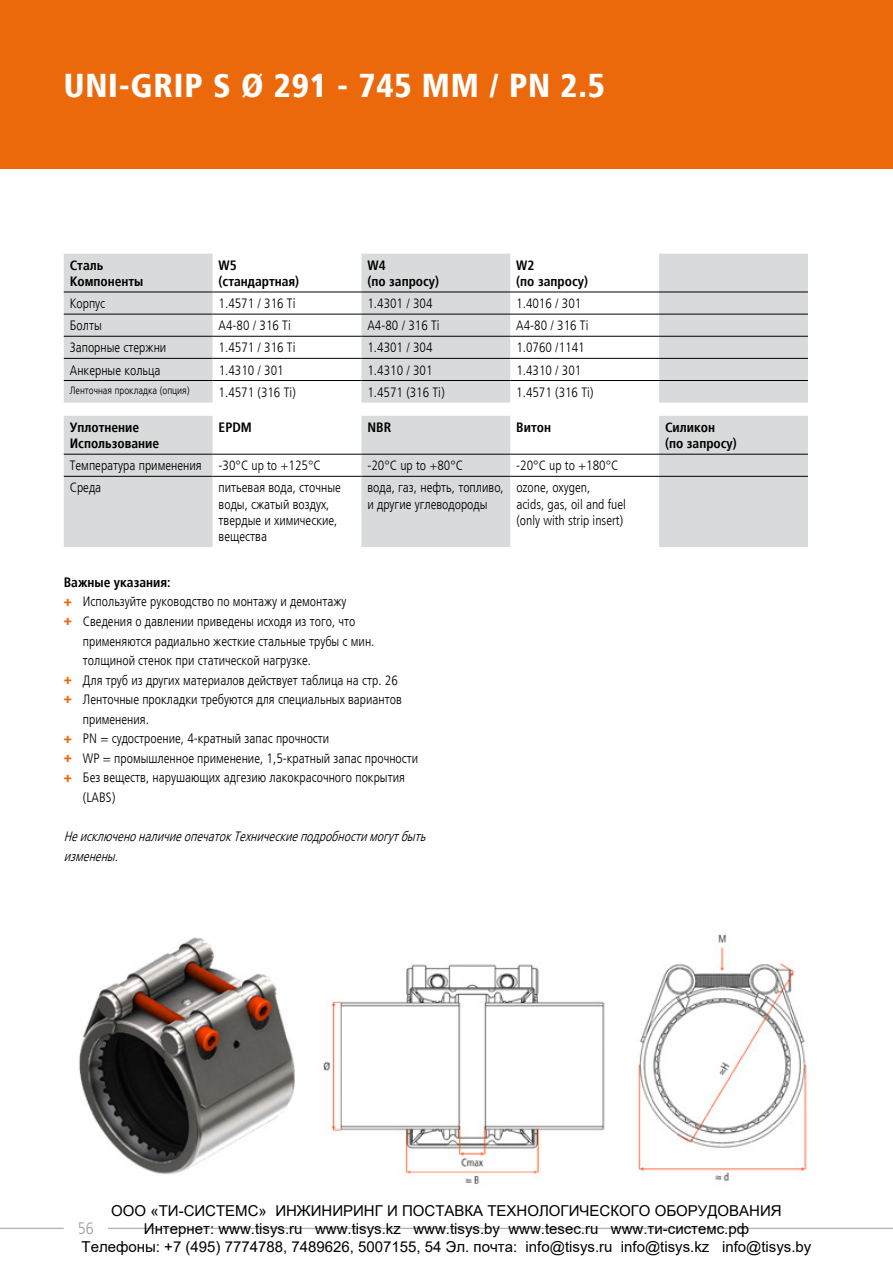
<style>
.page{position:relative;width:893px;height:1263px;background:#fff}
.page>*{position:absolute;margin:0;border:0;box-sizing:border-box;transform-origin:0 0}
.t1{font:900 condensed 33px "Frutiger LTCYR";letter-spacing:.025em;color:#fff}
.t2{font:300 condensed 16.5px "Frutiger LTCYR";color:#9c9e9f}
.t3{font:15px/18px "Arial";color:#000;text-align:center}
.t4{font:300 condensed 13.5px/16.2px "Frutiger LTCYR";color:#000}
.t5{font:700 condensed 13.5px/16.2px "Frutiger LTCYR";color:#000}
.t6{font:italic 300 condensed 13.5px/19.5px "Frutiger LTCYR";color:#000}
.t7{font:300 condensed 10.5px "Frutiger LTCYR";color:#000}
.s1{font-family:"Frutiger"}
.s2{font-weight:900;color:#eb690b}
</style>
<div class="page">
<hr style="left:0;top:1228px;width:893px;height:1px;background:#9c9e9f">
<div style="left:0;top:0;width:893px;height:169px;background:#eb690b"></div>
<div style="left:64px;top:1206px;width:44px;height:44px;background:#fff;border-radius:50%"></div>
<svg style="left:64px;top:254px;width:744px;height:149px;fill:#d9dadb"></svg>
<hr style="left:64px;top:292px;width:149px;height:1px;background:#000">
<hr style="left:213px;top:292px;width:148px;height:1px;background:#000">
<hr style="left:361px;top:292px;width:149px;height:1px;background:#000">
<hr style="left:510px;top:292px;width:149px;height:1px;background:#000">
<hr style="left:659px;top:292px;width:149px;height:1px;background:#000">
<hr style="left:64px;top:314px;width:149px;height:1px;background:#000">
<hr style="left:213px;top:314px;width:148px;height:1px;background:#000">
<hr style="left:361px;top:314px;width:149px;height:1px;background:#000">
<hr style="left:510px;top:314px;width:149px;height:1px;background:#000">
<hr style="left:659px;top:314px;width:149px;height:1px;background:#000">
<hr style="left:64px;top:336px;width:149px;height:1px;background:#000">
<hr style="left:213px;top:336px;width:148px;height:1px;background:#000">
<hr style="left:361px;top:336px;width:149px;height:1px;background:#000">
<hr style="left:510px;top:336px;width:149px;height:1px;background:#000">
<hr style="left:659px;top:336px;width:149px;height:1px;background:#000">
<hr style="left:64px;top:358px;width:149px;height:1px;background:#000">
<hr style="left:213px;top:358px;width:148px;height:1px;background:#000">
<hr style="left:361px;top:358px;width:149px;height:1px;background:#000">
<hr style="left:510px;top:358px;width:149px;height:1px;background:#000">
<hr style="left:659px;top:358px;width:149px;height:1px;background:#000">
<hr style="left:64px;top:380px;width:149px;height:1px;background:#000">
<hr style="left:213px;top:380px;width:148px;height:1px;background:#000">
<hr style="left:361px;top:380px;width:149px;height:1px;background:#000">
<hr style="left:510px;top:380px;width:149px;height:1px;background:#000">
<hr style="left:659px;top:380px;width:149px;height:1px;background:#000">
<svg style="left:64px;top:416px;width:744px;height:131px;fill:#d9dadb"></svg>
<hr style="left:64px;top:454px;width:149px;height:1px;background:#000">
<hr style="left:213px;top:454px;width:148px;height:1px;background:#000">
<hr style="left:361px;top:454px;width:149px;height:1px;background:#000">
<hr style="left:510px;top:454px;width:149px;height:1px;background:#000">
<hr style="left:659px;top:454px;width:149px;height:1px;background:#000">
<hr style="left:64px;top:476px;width:149px;height:1px;background:#000">
<hr style="left:213px;top:476px;width:148px;height:1px;background:#000">
<hr style="left:361px;top:476px;width:149px;height:1px;background:#000">
<hr style="left:510px;top:476px;width:149px;height:1px;background:#000">
<hr style="left:659px;top:476px;width:149px;height:1px;background:#000">
<img style="left:79px;top:937px;width:216px;height:238px">
<img style="left:323px;top:934px;width:484px;height:250px">
<h1 class="t1" style="left:64px;top:67px;width:107px">UNI-GRIP</h1>
<h1 class="t1" style="left:213px;top:67px;width:393px">S <span class="s1">Ø</span> 291 - 745 MM / PN 2.5</h1>
<p class="t5" style="left:70px;top:257px;width:75px">Сталь<br>Компоненты</p>
<p class="t5" style="left:219px;top:257px;width:82px">W5 (стандартная)</p>
<p class="t5" style="left:367px;top:257px;width:73px">W4<br>(по запросу)</p>
<p class="t5" style="left:516px;top:257px;width:73px">W2<br>(по запросу)</p>
<p class="t4" style="left:70px;top:296px;width:37px">Корпус</p>
<p class="t4" style="left:219px;top:296px;width:78px">1.4571 / 316 Ti</p>
<p class="t4" style="left:367px;top:296px;width:67px">1.4301 / 304</p>
<p class="t4" style="left:516px;top:296px;width:67px">1.4016 / 301</p>
<p class="t4" style="left:70px;top:318px;width:34px">Болты</p>
<p class="t4" style="left:219px;top:318px;width:74px">A4-80 / 316 Ti</p>
<p class="t4" style="left:367px;top:318px;width:74px">A4-80 / 316 Ti</p>
<p class="t4" style="left:516px;top:318px;width:74px">A4-80 / 316 Ti</p>
<p class="t4" style="left:70px;top:340px;width:98px">Запорные стержни</p>
<p class="t4" style="left:219px;top:340px;width:78px">1.4571 / 316 Ti</p>
<p class="t4" style="left:367px;top:340px;width:67px">1.4301 / 304</p>
<p class="t4" style="left:516px;top:340px;width:70px">1.0760 /1141</p>
<p class="t4" style="left:70px;top:362px;width:92px">Анкерные кольца</p>
<p class="t4" style="left:219px;top:362px;width:67px">1.4310 / 301</p>
<p class="t4" style="left:367px;top:362px;width:67px">1.4310 / 301</p>
<p class="t4" style="left:516px;top:362px;width:67px">1.4310 / 301</p>
<p class="t7" style="left:70px;top:385px;width:121px">Ленточная прокладка (опция)</p>
<p class="t4" style="left:219px;top:384px;width:79px">1.4571 (316 Ti)</p>
<p class="t4" style="left:367px;top:384px;width:79px">1.4571 (316 Ti)</p>
<p class="t4" style="left:516px;top:384px;width:79px">1.4571 (316 Ti)</p>
<p class="t5" style="left:70px;top:420px;width:91px">Уплотнение<br>Использование</p>
<p class="t5" style="left:219px;top:420px;width:35px">EPDM</p>
<p class="t5" style="left:367px;top:420px;width:25px">NBR</p>
<p class="t5" style="left:516px;top:420px;width:36px">Витон</p>
<p class="t5" style="left:665px;top:420px;width:73px">Силикон<br>(по запросу)</p>
<p class="t4" style="left:70px;top:458px;width:133px">Температура применения</p>
<p class="t4" style="left:219px;top:458px;width:104px">-30°C up to +125°C</p>
<p class="t4" style="left:367px;top:458px;width:97px">-20°C up to +80°C</p>
<p class="t4" style="left:516px;top:458px;width:104px">-20°C up to +180°C</p>
<p class="t4" style="left:70px;top:480px;width:33px">Среда</p>
<p class="t4" style="left:219px;top:480px;width:124px">питьевая вода, сточные воды, сжатый воздух, твердые и химические, вещества</p>
<p class="t4" style="left:367px;top:480px;width:138px">вода, газ, нефть, топливо, и другие углеводороды</p>
<p class="t4" style="left:516px;top:480px;width:111px">ozone, oxygen,<br>acids, gas, oil and fuel (only with strip insert)</p>
<p class="t5" style="left:64px;top:574px;width:108px">Важные указания:</p>
<p class="t4" style="left:64px;top:594px;width:284px"><span class="s2">+</span> Используйте руководство по монтажу и демонтажу</p>
<p class="t4" style="left:64px;top:614px;width:293px"><span class="s2">+</span> Сведения о давлении приведены исходя из того, что</p>
<p class="t4" style="left:83px;top:633px;width:293px">применяются радиально жесткие стальные трубы с мин.</p>
<p class="t4" style="left:83px;top:653px;width:230px">толщиной стенок при статической нагрузке.</p>
<p class="t4" style="left:64px;top:672px;width:336px"><span class="s2">+</span> Для труб из других материалов действует таблица на стр. 26</p>
<p class="t4" style="left:64px;top:692px;width:340px"><span class="s2">+</span> Ленточные прокладки требуются для специальных вариантов</p>
<p class="t4" style="left:83px;top:711px;width:68px">применения.</p>
<p class="t4" style="left:64px;top:731px;width:267px"><span class="s2">+</span> PN = судостроение, 4-кратный запас прочности</p>
<p class="t4" style="left:64px;top:751px;width:356px"><span class="s2">+</span> WP = промышленное применение, 1,5-кратный запас прочности</p>
<p class="t4" style="left:64px;top:770px;width:343px"><span class="s2">+</span> Без веществ, нарушающих адгезию лакокрасочного покрытия</p>
<p class="t4" style="left:83px;top:790px;width:34px">(LABS)</p>
<p class="t6" style="left:64px;top:827px;width:367px">Не исключено наличие опечаток Технические подробности могут быть изменены.</p>
<p class="t3" style="left:82px;top:1202px;width:731px">ООО «ТИ-СИСТЕМС» ИНЖИНИРИНГ И ПОСТАВКА ТЕХНОЛОГИЧЕСКОГО ОБОРУДОВАНИЯ<br>Интернет: www.tisys.ru www.tisys.kz www.tisys.by www.tesec.ru www.ти-системс.рф<br>Телефоны: +7 (495) 7774788, 7489626, 5007155, 54 Эл. почта: info@tisys.ru info@tisys.kz info@tisys.by</p>
<p class="t2" style="left:78px;top:1219px;width:17px">56</p>
</div>
